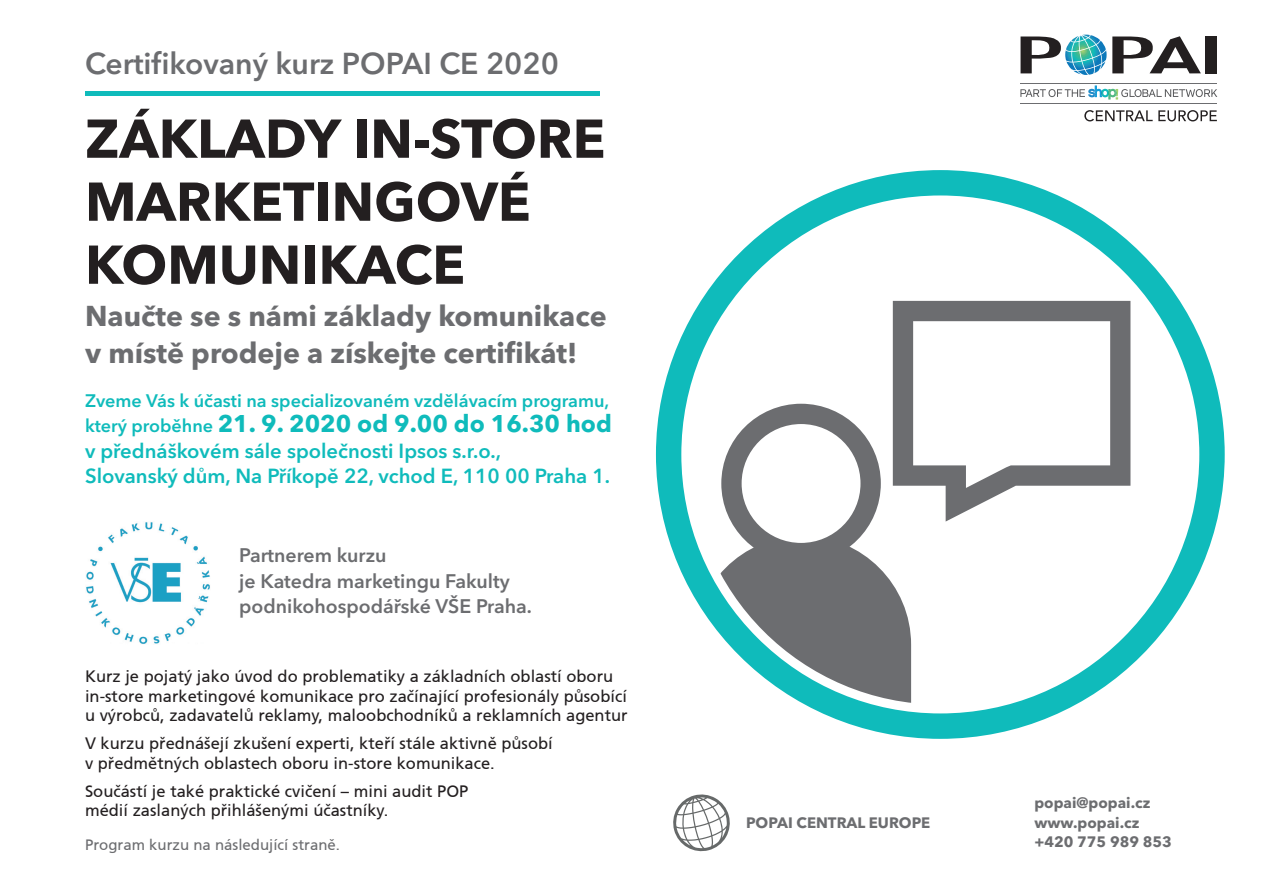
<style>
.page{position:relative;width:1263px;height:893px;background:#fff}
.page>*{position:absolute;margin:0;border:0;box-sizing:border-box;transform-origin:0 0}
.t1{font:700 54px/63px "Avenir Next LT Pro";color:#231f20}
.t2{font:600 30px "Avenir Next LT Pro";color:#6c6d70}
.t3{font:700 28.5px/37.5px "Avenir Next LT Pro";color:#6c6d70}
.t4{font:700 24px "Avenir Next LT Pro";color:#0fbbbb}
.t5{font:600 20.25px/25.5px "Avenir Next LT Pro";color:#0fbbbb}
.t6{font:600 19.5px/25.5px "Avenir Next LT Pro";color:#6c6d70}
.t7{font:600 18px "Avenir Next LT Pro";color:#0fbbbb}
.t8{font:16.5px/19.5px "Frutiger CE";color:#231f20}
.t9{font:700 15px "Avenir Next LT Pro";color:#6c6d70}
.t10{font:15px "Frutiger CE";color:#6c6d70}
.s1{font-weight:600;font-size:18px}
</style>
<div class="page">
<div style="left:85px;top:91px;width:515px;height:5px;background:#0fbbbb"></div>
<svg style="left:656px;top:170px;width:569px;height:569px"></svg>
<svg style="left:694px;top:404px;width:217px;height:300px"></svg>
<svg style="left:1020px;top:85px;width:197px;height:15px"></svg>
<svg style="left:1112px;top:36px;width:89px;height:37px"></svg>
<div style="left:1206px;top:36px;width:11px;height:37px;background:#231f20"></div>
<hr style="left:1020px;top:83px;width:197px;height:1px;background:#6c6d70">
<hr style="left:1020px;top:103px;width:197px;height:1px;background:#6c6d70">
<svg style="left:1020px;top:35px;width:86px;height:40px"></svg>
<svg style="left:1084px;top:110px;width:133px;height:11px"></svg>
<svg style="left:673px;top:794px;width:57px;height:58px"></svg>
<img style="left:86px;top:522px;width:124px;height:122px">
<p class="t2" style="left:85px;top:45px;width:476px">Certifikovaný kurz POPAI CE 2020</p>
<p class="t1" style="left:85px;top:107px;width:522px">ZÁKLADY IN-STORE<br>MARKETINGOVÉ<br>KOMUNIKACE</p>
<p class="t3" style="left:85px;top:297px;width:523px">Naučte se s námi základy komunikace v místě prodeje a získejte certifikát!</p>
<p class="t7" style="left:85px;top:390px;width:526px">Zveme Vás k účasti na specializovaném vzdělávacím programu,</p>
<p class="t4" style="left:85px;top:409px;width:528px"><span class="s1">který proběhne</span> 21. 9. 2020 od 9.00 do 16.30 hod</p>
<p class="t5" style="left:85px;top:438px;width:526px">v přednáškovém sále společnosti Ipsos s.r.o.,<br>Slovanský dům, Na Příkopě 22, vchod E, 110 00 Praha 1.</p>
<p class="t6" style="left:239px;top:543px;width:294px">Partnerem kurzu<br>je Katedra marketingu Fakulty podnikohospodářské VŠE Praha.</p>
<p class="t8" style="left:85px;top:667px;width:544px">Kurz je pojatý jako úvod do problematiky a základních oblastí oboru in-store marketingové komunikace pro začínající profesionály působící u výrobců, zadavatelů reklamy, maloobchodníků a reklamních agentur</p>
<p class="t8" style="left:85px;top:734px;width:469px">V kurzu přednášejí zkušení experti, kteří stále aktivně působí v předmětných oblastech oboru in-store komunikace.</p>
<p class="t8" style="left:85px;top:781px;width:385px">Součástí je také praktické cvičení – mini audit POP médií zaslaných přihlášenými účastníky.</p>
<p class="t10" style="left:85px;top:836px;width:257px">Program kurzu na následující straně.</p>
<p class="t9" style="left:746px;top:813px;width:186px">POPAI CENTRAL EUROPE</p>
<p class="t9" style="left:1034px;top:794px;width:117px">popai@popai.cz</p>
<p class="t9" style="left:1034px;top:813px;width:106px">www.popai.cz</p>
<p class="t9" style="left:1034px;top:833px;width:139px">+420 775 989 853</p>
</div>
